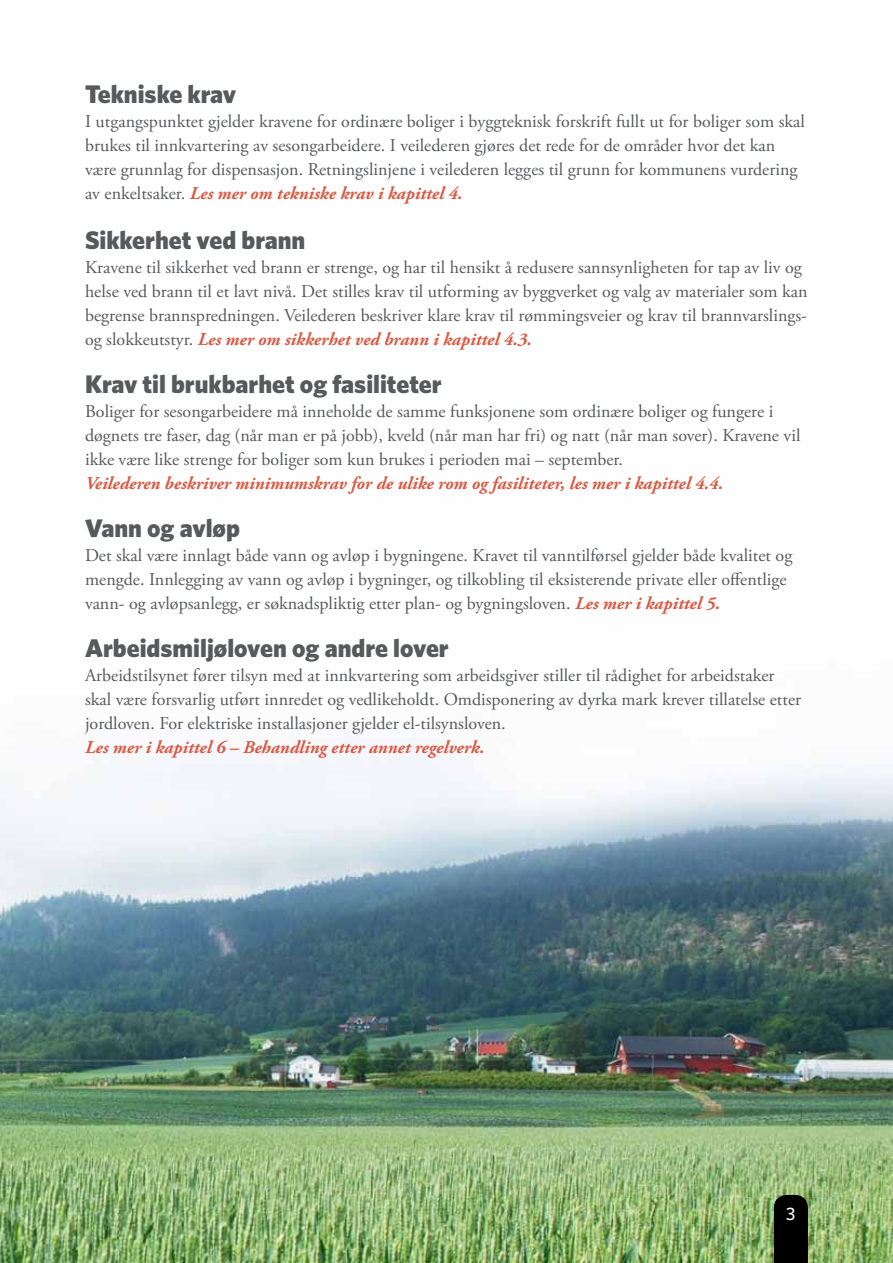
<style>
.page{position:relative;width:893px;height:1263px;background:#fff}
.page>*{position:absolute;margin:0;border:0;box-sizing:border-box;transform-origin:0 0}
.t1{font:900 25.5px "Whitney";color:#58595b}
.t2{font:18px/24px "Adobe Garamond Pro";color:#58595b}
.t3{font:italic 700 18px "Adobe Garamond Pro";color:#d95943}
.t4{font:500 18px "Whitney";color:#fff}
.s1{font-weight:700;font-style:italic;color:#d95943}
</style>
<div class="page">
<img style="left:0;top:739px;width:893px;height:524px">
<div style="left:774px;top:1195px;width:34px;height:68px;background:#000"></div>
<h1 class="t1" style="left:85px;top:79px;width:152px">Tekniske krav</h1>
<p class="t2" style="left:85px;top:110px;width:721px">I utgangspunktet gjelder kravene for ordinære boliger i byggteknisk forskrift fullt ut for boliger som skal brukes til innkvartering av sesongarbeidere. I veilederen gjøres det rede for de områder hvor det kan være grunnlag for dispensasjon. Retningslinjene i veilederen legges til grunn for kommunens vurdering av enkeltsaker. <span class="s1">Les mer om tekniske krav i kapittel 4.</span></p>
<h1 class="t1" style="left:85px;top:225px;width:222px">Sikkerhet ved brann</h1>
<p class="t2" style="left:85px;top:256px;width:724px">Kravene til sikkerhet ved brann er strenge, og har til hensikt å redusere sannsynligheten for tap av liv og helse ved brann til et lavt nivå. Det stilles krav til utforming av byggverket og valg av materialer som kan begrense brannspredningen. Veilederen beskriver klare krav til rømmingsveier og krav til brannvarslings&shy;og slokkeutstyr. <span class="s1">Les mer om sikkerhet ved brann i kapittel 4.3.</span></p>
<h1 class="t1" style="left:85px;top:369px;width:358px">Krav til brukbarhet og fasiliteter</h1>
<p class="t2" style="left:85px;top:400px;width:717px">Boliger for sesongarbeidere må inneholde de samme funksjonene som ordinære boliger og fungere i døgnets tre faser, dag (når man er på jobb), kveld (når man har fri) og natt (når man sover). Kravene vil ikke være like strenge for boliger som kun brukes i perioden mai – september.</p>
<p class="t3" style="left:85px;top:473px;width:640px">Veilederen beskriver minimumskrav for de ulike rom og fasiliteter, les mer i kapittel 4.4.</p>
<h1 class="t1" style="left:85px;top:513px;width:156px">Vann og avløp</h1>
<p class="t2" style="left:85px;top:544px;width:709px">Det skal være innlagt både vann og avløp i bygningene. Kravet til vanntilførsel gjelder både kvalitet og mengde. Innlegging av vann og avløp i bygninger, og tilkobling til eksisterende private eller offentlige vann- og avløpsanlegg, er søknadspliktig etter plan- og bygningsloven. <span class="s1">Les mer i kapittel 5.</span></p>
<h1 class="t1" style="left:85px;top:633px;width:365px">Arbeidsmiljøloven og andre lover</h1>
<p class="t2" style="left:85px;top:664px;width:718px">Arbeidstilsynet fører tilsyn med at innkvartering som arbeidsgiver stiller til rådighet for arbeidstaker skal være forsvarlig utført innredet og vedlikeholdt. Omdisponering av dyrka mark krever tillatelse etter jordloven. For elektriske installasjoner gjelder el-tilsynsloven.</p>
<p class="t3" style="left:85px;top:737px;width:401px">Les mer i kapittel 6 – Behandling etter annet regelverk.</p>
<p class="t4" style="left:786px;top:1203px;width:11px">3</p>
</div>
